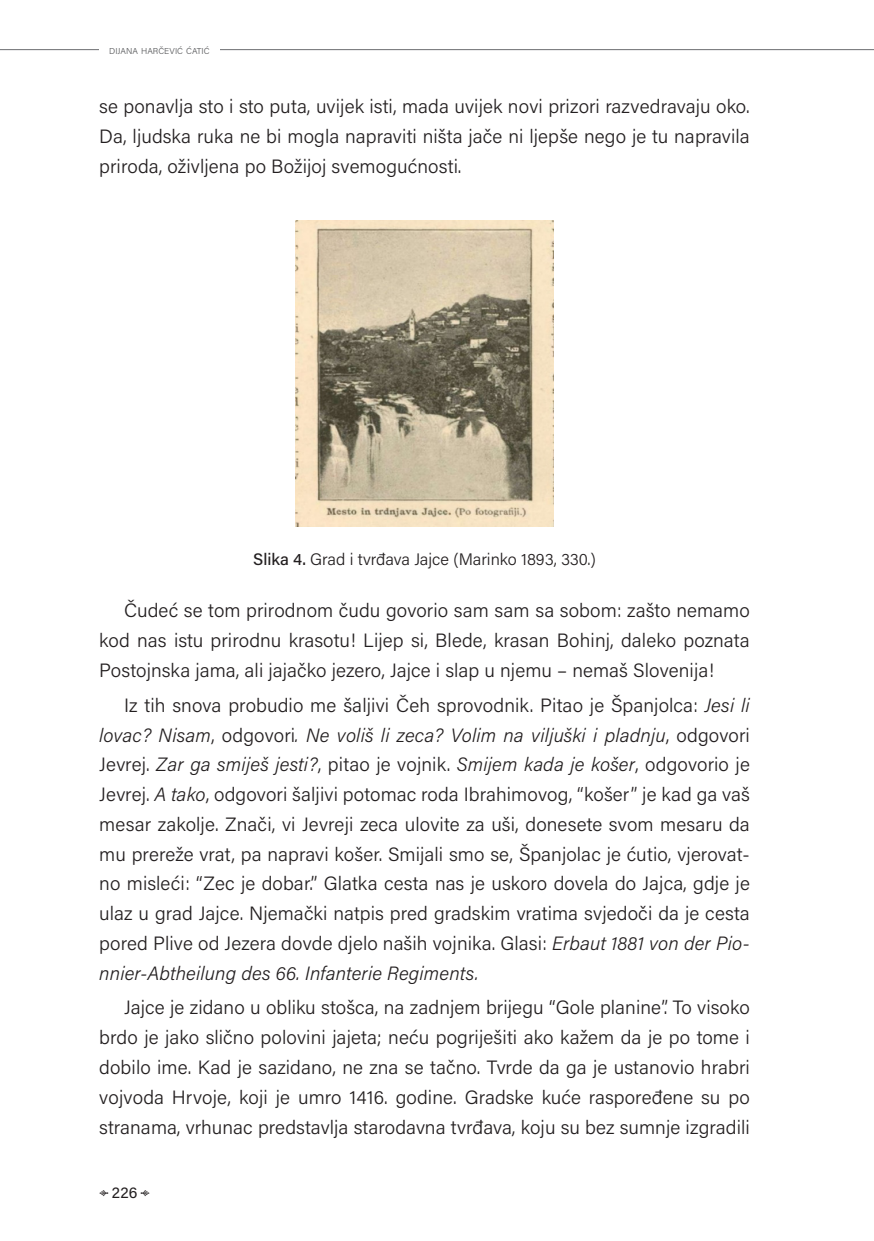
<style>
.page{position:relative;width:874px;height:1241px;background:#fff}
.page>*{position:absolute;margin:0;border:0;box-sizing:border-box;transform-origin:0 0}
.TEKST_24{font:300 19.25px/29.8px "Acumin Pro";letter-spacing:.005em;color:#231f20;text-align:justify}
.POTPISI_24{font:300 16.62px "Acumin Pro";color:#231f20}
.t1{font:15.75px "Acumin Pro";color:#231f20}
.t2{font:300 8.58px "Acumin Pro";color:#57585a}
.s1{font-weight:500}
.s2{font-style:italic}
</style>
<div class="page">
<hr style="left:0;top:49px;width:873px;height:1px;background:#6c6d70">
<div style="left:99px;top:0;width:120px;height:99px;background:#fff"></div>
<img style="left:296px;top:220px;width:257px;height:306px">
<p class="t2" style="left:109px;top:45px;width:102px">DIJANA HARČEVIĆ ĆATIĆ</p>
<p class="TEKST_24" style="left:99px;top:91px;width:651px">se ponavlja sto i sto puta, uvijek isti, mada uvijek novi prizori razvedravaju oko.<br>Da, ljudska ruka ne bi mogla napraviti ništa jače ni ljepše nego je tu napravila priroda, oživljena po Božijoj svemogućnosti.</p>
<p class="POTPISI_24" style="left:253px;top:547px;width:344px"><span class="s1">Slika 4.</span> Grad i tvrđava Jajce (Marinko 1893, 330.)</p>
<p class="TEKST_24" style="left:99px;top:595px;width:651px;text-indent:25px">Čudeć se tom prirodnom čudu govorio sam sam sa sobom: zašto nemamo kod nas istu prirodnu krasotu! Lijep si, Blede, krasan Bohinj, daleko poznata Postojnska jama, ali jajačko jezero, Jajce i slap u njemu – nemaš Slovenija!</p>
<p class="TEKST_24" style="left:99px;top:689px;width:651px;text-indent:25px">Iz tih snova probudio me šaljivi Čeh sprovodnik. Pitao je Španjolca: <span class="s2">Jesi li lovac? Nisam</span>, odgovori<span class="s2">. Ne voliš li zeca? Volim na viljuški i pladnju</span>, odgovori Jevrej. <span class="s2">Zar ga smiješ jesti?</span>, pitao je vojnik. <span class="s2">Smijem kada je košer</span>, odgovorio je Jevrej. <span class="s2">A tako</span>, odgovori šaljivi potomac roda Ibrahimovog, “košer” je kad ga vaš mesar zakolje. Znači, vi Jevreji zeca ulovite za uši, donesete svom mesaru da mu prereže vrat, pa napravi košer. Smijali smo se, Španjolac je ćutio, vjerovat&shy;no misleći: “Zec je dobar.” Glatka cesta nas je uskoro dovela do Jajca, gdje je ulaz u grad Jajce. Njemački natpis pred gradskim vratima svjedoči da je cesta pored Plive od Jezera dovde djelo naših vojnika. Glasi: <span class="s2">Erbaut 1881 von der Pio&shy;nnier-Abtheilung des 66. Infanterie Regiments.</span></p>
<p class="TEKST_24" style="left:99px;top:991px;width:651px;text-indent:25px">Jajce je zidano u obliku stošca, na zadnjem brijegu “Gole planine”. To visoko brdo je jako slično polovini jajeta; neću pogriješiti ako kažem da je po tome i dobilo ime. Kad je sazidano, ne zna se tačno. Tvrde da ga je ustanovio hrabri vojvoda Hrvoje, koji je umro 1416. godine. Gradske kuće raspoređene su po stranama, vrhunac predstavlja starodavna tvrđava, koju su bez sumnje izgradili</p>
<p class="t1" style="left:99px;top:1181px;width:52px">•226•</p>
</div>
